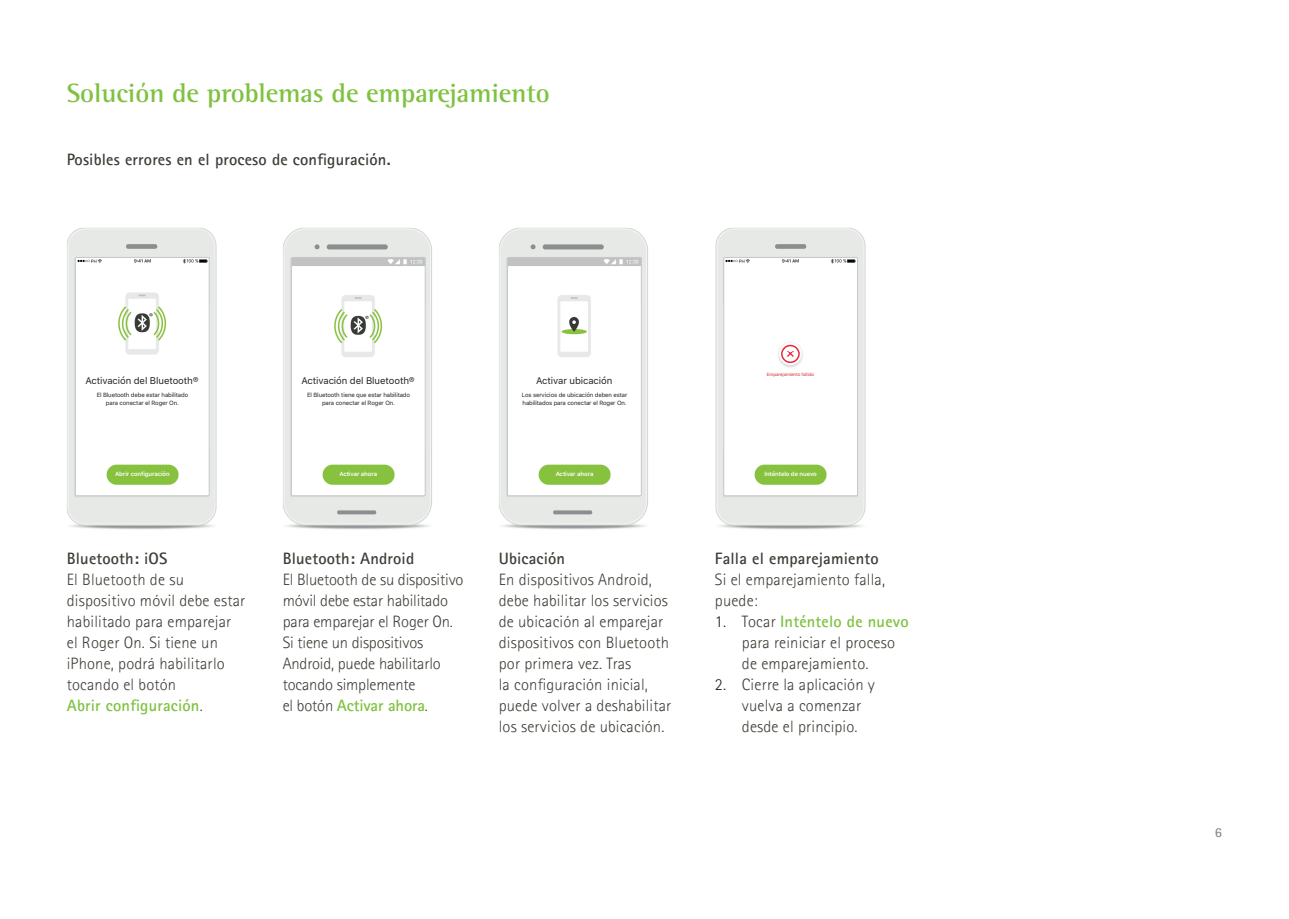
<style>
.page{position:relative;width:1289px;height:919px;background:#fff}
.page>*{position:absolute;margin:0;border:0;box-sizing:border-box;transform-origin:0 0}
.t1{font:700 27px "Rotis Semifor Phonak";color:#7fc241}
.t2{font:300 16.5px/21px "Rotis Sansfor Phonak";letter-spacing:.01em;color:#3f3d36}
.t3{font:300 16.5px/21px "Rotis Sansfor Phonak";letter-spacing:-.01em;color:#3f3d36}
.t4{font:700 16.5px "Rotis Sansfor Phonak";letter-spacing:.01em;color:#3f3d36}
.t5{font:700 13.5px "Rotis Sansfor Phonak";color:#8b8b83}
.t6{font:9.6px "SFUI Text";letter-spacing:-.01em;color:#231f20}
.t7{font:6px/7.9px "SFUI Text";letter-spacing:-.02em;color:#231f20;text-align:center}
.t8{font:600 6px "SFUI Text";letter-spacing:-.02em;color:#fff}
.t9{font:4.5px "SFUI Text";letter-spacing:-.01em;color:#d1232a}
.s1{font-weight:700;color:#7fc241}
.s2{color:#231f20}
</style>
<div class="page">
<img style="left:283px;top:228px;width:149px;height:302px">
<img style="left:499px;top:228px;width:149px;height:302px">
<img style="left:715px;top:228px;width:151px;height:302px">
<img style="left:67px;top:228px;width:150px;height:302px">
<img style="left:293px;top:259px;width:130px;height:235px">
<div style="left:291px;top:257px;width:134px;height:239px;border:1px solid #c4c6c8"></div>
<img style="left:725px;top:259px;width:130px;height:235px">
<div style="left:723px;top:257px;width:134px;height:239px;border:1px solid #c4c6c8"></div>
<img style="left:77px;top:259px;width:130px;height:235px">
<div style="left:75px;top:257px;width:134px;height:239px;border:1px solid #c4c6c8"></div>
<img style="left:509px;top:259px;width:130px;height:235px">
<div style="left:507px;top:257px;width:134px;height:239px;border:1px solid #c4c6c8"></div>
<h1 class="t1" style="left:67px;top:76px;width:484px">Solución de problemas de emparejamiento</h1>
<p class="t4" style="left:67px;top:149px;width:325px">Posibles errores en el proceso de configuración.</p>
<p class="t6" style="left:85px;top:373px;width:115px">Activación del Bluetooth®</p>
<p class="t7" style="left:97px;top:391px;width:93px">El Bluetooth debe estar habilitado para conectar el Roger On.</p>
<p class="t6" style="left:301px;top:373px;width:115px">Activación del Bluetooth®</p>
<p class="t7" style="left:307px;top:391px;width:104px">El Bluetooth tiene que estar habilitado para conectar el Roger On.</p>
<p class="t6" style="left:536px;top:373px;width:78px">Activar ubicación</p>
<p class="t7" style="left:522px;top:391px;width:107px;text-align:left">Los servicios de ubicación deben estar habilitados para conectar el Roger On.</p>
<p class="t9" style="left:766px;top:371px;width:49px">Emparejamiento fallido</p>
<p class="t8" style="left:115px;top:470px;width:56px">Abrir configuración</p>
<p class="t4" style="left:67px;top:548px;width:102px">Bluetooth: iOS</p>
<p class="t2" style="left:67px;top:569px;width:180px">El Bluetooth de su dispositivo móvil debe estar habilitado para emparejar el Roger On. Si tiene un iPhone, podrá habilitarlo tocando el botón<br><span class="s1">Abrir configuración</span>.</p>
<p class="t8" style="left:339px;top:470px;width:39px">Activar ahora</p>
<p class="t8" style="left:555px;top:470px;width:39px">Activar ahora</p>
<p class="t8" style="left:764px;top:470px;width:54px">Inténtelo de nuevo</p>
<p class="t4" style="left:283px;top:548px;width:133px">Bluetooth: Android</p>
<p class="t3" style="left:283px;top:569px;width:182px">El Bluetooth de su dispositivo móvil debe estar habilitado para emparejar el Roger On.<br>Si tiene un dispositivos<br>Android, puede habilitarlo tocando simplemente<br>el botón <span class="s1">Activar ahora</span>.</p>
<p class="t4" style="left:499px;top:548px;width:68px">Ubicación</p>
<p class="t2" style="left:499px;top:569px;width:174px">En dispositivos Android, debe habilitar los servicios de ubicación al emparejar dispositivos con Bluetooth por primera vez. Tras<br>la configuración inicial, puede volver a deshabilitar los servicios de ubicación.</p>
<p class="t4" style="left:715px;top:548px;width:165px">Falla el emparejamiento</p>
<p class="t2" style="left:715px;top:569px;width:172px">Si el emparejamiento falla, puede:</p>
<p class="t2" style="left:742px;top:611px;width:168px;text-indent:-27px"><span class="s2">1.</span> Tocar <span class="s1">Inténtelo de nuevo </span>para reiniciar el proceso de emparejamiento.</p>
<p class="t2" style="left:742px;top:674px;width:134px;text-indent:-27px"><span class="s2">2.</span> Cierre la aplicación y vuelva a comenzar desde el principio.</p>
<p class="t5" style="left:1214px;top:823px;width:9px">6</p>
</div>
